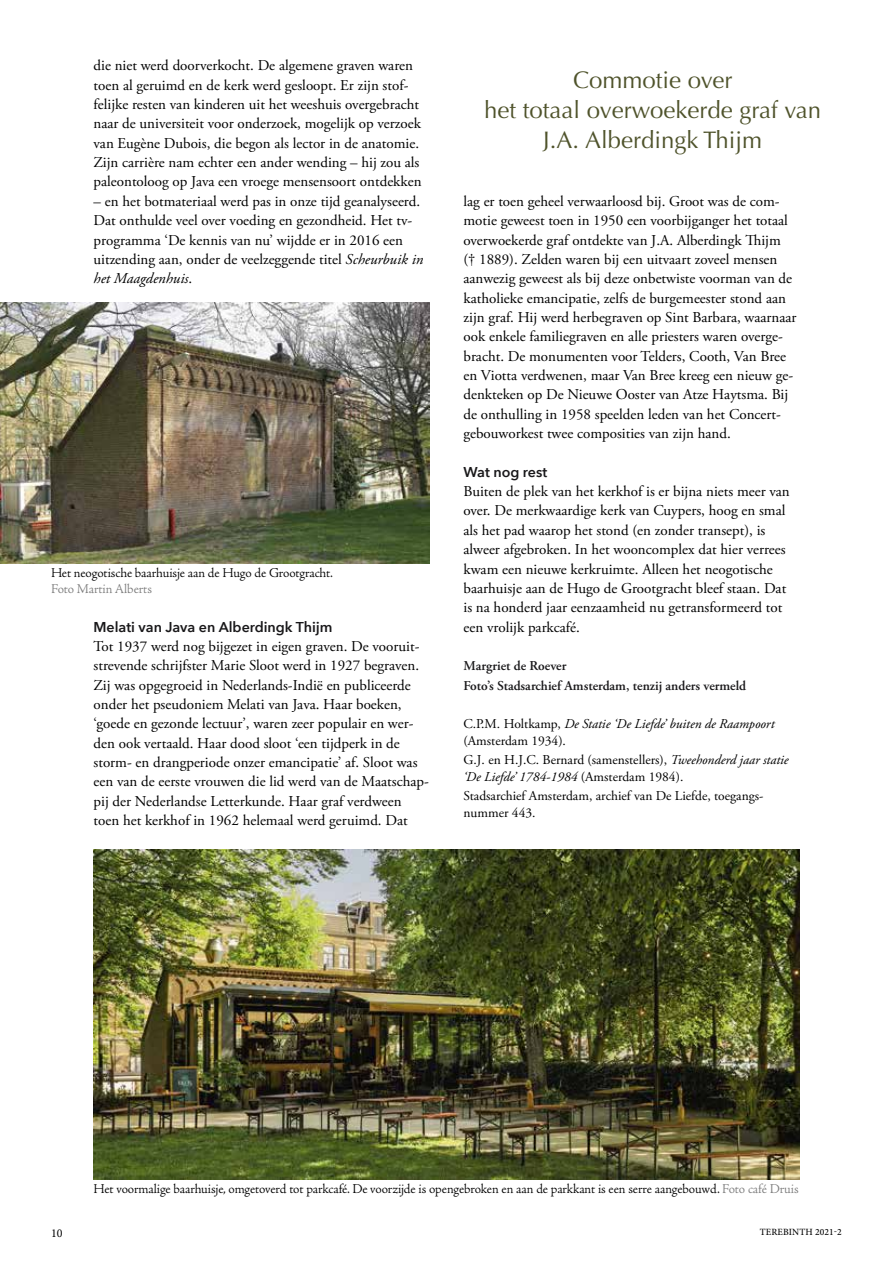
<style>
.page{position:relative;width:893px;height:1263px;background:#fff}
.page>*{position:absolute;margin:0;border:0;box-sizing:border-box;transform-origin:0 0}
.t1{font:24px/30px "Optima";color:#4f532b;text-align:center}
.t2{font:15px/19.4px "Adobe Garamond Pro";color:#000}
.t3{font:600 14.25px "Avenir Next";color:#19181a}
.t4{font:300 13.5px "Adobe Jenson Pro";letter-spacing:-.01em;color:#000}
.t5{font:13.5px/16.5px "Adobe Garamond Pro";color:#000}
.t6{font:italic 13.5px/16.5px "Adobe Garamond Pro";color:#000}
.t7{font:600 13.5px/19.4px "Adobe Garamond Pro";color:#19181a}
.t8{font:300 13.5px "Adobe Jenson Pro";letter-spacing:-.005em;color:#7c7c7c}
.t9{font:12px "Minion Pro";color:#000}
.t10{font:500 9.6px "Minion Pro";letter-spacing:.01em;color:#000}
.s1{font-style:italic}
.s2{font-style:normal}
.s3{color:#7c7c7c}
</style>
<div class="page">
<img style="left:0;top:303px;width:429px;height:260px">
<img style="left:94px;top:850px;width:705px;height:329px">
<p class="t2" style="left:94px;top:56px;width:329px">die niet werd doorverkocht. De algemene graven waren toen al geruimd en de kerk werd gesloopt. Er zijn stof&shy;felijke resten van kinderen uit het weeshuis overgebracht naar de universiteit voor onderzoek, mogelijk op verzoek van Eugène Dubois, die begon als lector in de anatomie.<br>Zijn carrière nam echter een ander wending – hij zou als paleontoloog op Java een vroege mensensoort ontdekken</p>
<p class="t2" style="left:94px;top:192px;width:331px">– en het botmateriaal werd pas in onze tijd geanalyseerd.<br>Dat onthulde veel over voeding en gezondheid. Het tv&shy;programma ‘De kennis van nu’ wijdde er in 2016 een uitzending aan, onder de veelzeggende titel <span class="s1">Scheurbuik in het Maagdenhuis</span>.</p>
<p class="t4" style="left:51px;top:565px;width:284px">Het neogotische baarhuisje aan de Hugo de Grootgracht.</p>
<p class="t8" style="left:51px;top:581px;width:102px">Foto Martin Alberts</p>
<p class="t3" style="left:94px;top:614px;width:240px">Melati van Java en Alberdingk Thijm</p>
<p class="t2" style="left:94px;top:637px;width:337px">Tot 1937 werd nog bijgezet in eigen graven. De vooruit&shy;strevende schrijfster Marie Sloot werd in 1927 begraven.<br>Zij was opgegroeid in Nederlands-Indië en publiceerde onder het pseudoniem Melati van Java. Haar boeken, ‘goede en gezonde lectuur’, waren zeer populair en wer&shy;den ook vertaald. Haar dood sloot ‘een tijdperk in de storm- en drangperiode onzer emancipatie’ af. Sloot was een van de eerste vrouwen die lid werd van de Maatschap&shy;pij der Nederlandse Letterkunde. Haar graf verdween toen het kerkhof in 1962 helemaal werd geruimd. Dat</p>
<h1 class="t1" style="left:484px;top:65px;width:339px">Commotie over<br>het totaal overwoekerde graf van<br>J.A. Alberdingk Thijm</h1>
<p class="t2" style="left:463px;top:192px;width:335px">lag er toen geheel verwaarloosd bij. Groot was de com&shy;motie geweest toen in 1950 een voorbijganger het totaal overwoekerde graf ontdekte van J.A. Alberdingk Thijm<br>(† 1889). Zelden waren bij een uitvaart zoveel mensen aanwezig geweest als bij deze onbetwiste voorman van de katholieke emancipatie, zelfs de burgemeester stond aan zijn graf. Hij werd herbegraven op Sint Barbara, waarnaar ook enkele familiegraven en alle priesters waren overge&shy;bracht. De monumenten voor Telders, Cooth, Van Bree en Viotta verdwenen, maar Van Bree kreeg een nieuw ge&shy;denkteken op De Nieuwe Ooster van Atze Haytsma. Bij de onthulling in 1958 speelden leden van het Concert&shy;gebouworkest twee composities van zijn hand.</p>
<p class="t3" style="left:463px;top:460px;width:85px">Wat nog rest</p>
<p class="t2" style="left:463px;top:482px;width:328px">Buiten de plek van het kerkhof is er bijna niets meer van over. De merkwaardige kerk van Cuypers, hoog en smal als het pad waarop het stond (en zonder transept), is alweer afgebroken. In het wooncomplex dat hier verrees kwam een nieuwe kerkruimte. Alleen het neogotische baarhuisje aan de Hugo de Grootgracht bleef staan. Dat is na honderd jaar eenzaamheid nu getransformeerd tot een vrolijk parkcafé.</p>
<p class="t7" style="left:463px;top:656px;width:284px">Margriet de Roever<br>Foto’s Stadsarchief Amsterdam, tenzij anders vermeld</p>
<p class="t6" style="left:463px;top:716px;width:312px"><span class="s2">C.P.M. Holtkamp,</span> De Statie ‘De Liefde’ buiten de Raampoort <span class="s2">(Amsterdam 1934).</span></p>
<p class="t5" style="left:463px;top:752px;width:327px">G.J. en H.J.C. Bernard (samenstellers), <span class="s1">Tweehonderd jaar statie ‘De Liefde’ 1784-1984</span> (Amsterdam 1984).</p>
<p class="t5" style="left:463px;top:788px;width:301px">Stadsarchief Amsterdam, archief van De Liefde, toegangs&shy;nummer 443.</p>
<p class="t9" style="left:51px;top:1225px;width:13px">10</p>
<p class="t4" style="left:94px;top:1181px;width:707px">Het voormalige baarhuisje, omgetoverd tot parkcafé. De voorzijde is opengebroken en aan de parkkant is een serre aangebouwd. <span class="s3">Foto café Druis</span></p>
<p class="t10" style="left:760px;top:1225px;width:83px">TEREBINTH 2021-2</p>
</div>
